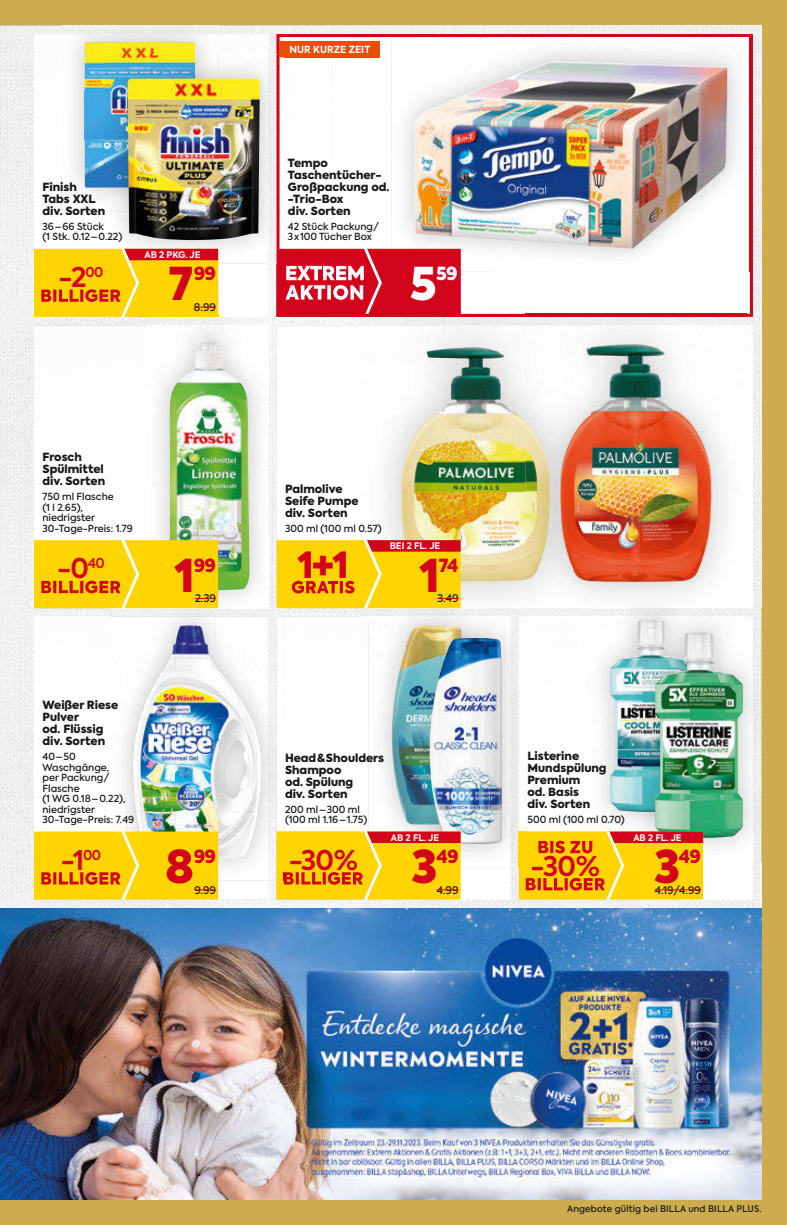
<style>
.page{position:relative;width:787px;height:1225px;background:#ccac4e}
.page>*{position:absolute;margin:0;border:0;box-sizing:border-box;transform-origin:0 0}
.t1{font:900 45px "Axiforma";color:#d2041c}
.t2{font:900 45px "Axiforma";color:#fff}
.t3{font:900 36px "Axiforma";color:#d2041c}
.t4{font:600 27px "Axiforma";color:#d2041c}
.t5{font:900 18px "Axiforma";letter-spacing:-.045em;color:#d2041c}
.t6{font:900 18px "Axiforma";color:#fff}
.t7{font:900 11.25px/12px "Axiforma";color:#1a1a18}
.t8{font:500 10.5px "Axiforma";color:#1a1a18}
.t9{font:500 9.75px/10.5px "Axiforma";color:#1a1a18}
.t10{font:700 9.75px "Axiforma";color:#fff}
.t11{font:500 9px "Axiforma";letter-spacing:.01em;color:#1a1a18}
.t12{font:700 9px "Axiforma";color:#fff}
</style>
<div class="page">
<img style="left:0;top:26px;width:761px;height:882px">
<svg style="left:276px;top:34px;width:477px;height:283px;background:#fbeef0"></svg>
<div style="left:34px;top:223px;width:234px;height:91px;background:#fff"></div>
<div style="left:34px;top:175px;width:70px;height:48px;background:#fefffe"></div>
<div style="left:34px;top:34px;width:27px;height:141px;background:#fdfdfd"></div>
<img style="left:219px;top:34px;width:49px;height:21px">
<div style="left:34px;top:325px;width:112px;height:215px;background:#fdfefe"></div>
<img style="left:218px;top:880px;width:50px;height:19px">
<div style="left:34px;top:617px;width:76px;height:214px;background:#fdfefe"></div>
<div style="left:746px;top:325px;width:7px;height:283px;background:#fefefe"></div>
<div style="left:276px;top:325px;width:85px;height:215px;background:#fefefe"></div>
<div style="left:460px;top:867px;width:50px;height:32px;background:#fff"></div>
<div style="left:284px;top:805px;width:84px;height:26px;background:#fff"></div>
<div style="left:284px;top:621px;width:84px;height:184px;background:#fdfefe"></div>
<div style="left:703px;top:861px;width:50px;height:38px;background:#fff"></div>
<img style="left:525px;top:807px;width:62px;height:24px">
<div style="left:525px;top:621px;width:62px;height:186px;background:#fdfefe"></div>
<img style="left:0;top:908px;width:761px;height:291px">
<img style="left:587px;top:618px;width:45px;height:213px">
<img style="left:610px;top:657px;width:22px;height:154px">
<img style="left:746px;top:608px;width:16px;height:253px">
<img style="left:632px;top:617px;width:121px;height:244px">
<img style="left:632px;top:619px;width:60px;height:96px">
<img style="left:632px;top:715px;width:23px;height:49px">
<img style="left:632px;top:764px;width:23px;height:48px">
<img style="left:655px;top:632px;width:88px;height:206px">
<svg style="left:519px;top:831px;width:184px;height:68px;background:#f7b20a"></svg>
<img style="left:368px;top:621px;width:38px;height:210px">
<img style="left:392px;top:645px;width:14px;height:175px">
<img style="left:406px;top:621px;width:119px;height:246px">
<img style="left:519px;top:831px;width:6px;height:36px">
<img style="left:406px;top:625px;width:57px;height:199px">
<img style="left:429px;top:638px;width:73px;height:206px">
<img style="left:391px;top:38px;width:360px;height:233px">
<img style="left:415px;top:61px;width:312px;height:188px">
<div style="left:279px;top:41px;width:101px;height:16px;background:#e94d09"></div>
<img style="left:61px;top:25px;width:158px;height:186px">
<img style="left:85px;top:43px;width:37px;height:48px">
<img style="left:122px;top:43px;width:73px;height:12px">
<img style="left:85px;top:91px;width:19px;height:96px">
<img style="left:104px;top:55px;width:175px;height:208px">
<img style="left:279px;top:57px;width:4px;height:192px">
<img style="left:104px;top:55px;width:115px;height:156px">
<img style="left:104px;top:55px;width:91px;height:132px">
<img style="left:128px;top:79px;width:132px;height:161px">
<svg style="left:34px;top:249px;width:184px;height:68px;background:#f8b908"></svg>
<img style="left:241px;top:603px;width:35px;height:277px">
<img style="left:110px;top:608px;width:131px;height:9px">
<img style="left:110px;top:828px;width:158px;height:52px">
<img style="left:216px;top:617px;width:52px;height:211px">
<img style="left:110px;top:617px;width:53px;height:211px">
<img style="left:163px;top:617px;width:53px;height:25px">
<img style="left:276px;top:621px;width:8px;height:210px">
<svg style="left:276px;top:831px;width:184px;height:68px;background:#f8b909"></svg>
<img style="left:161px;top:642px;width:14px;height:30px">
<img style="left:175px;top:625px;width:44px;height:47px">
<img style="left:139px;top:672px;width:113px;height:46px">
<img style="left:133px;top:718px;width:129px;height:93px">
<img style="left:136px;top:811px;width:122px;height:47px">
<img style="left:146px;top:314px;width:127px;height:300px">
<img style="left:146px;top:314px;width:122px;height:3px">
<img style="left:146px;top:325px;width:122px;height:283px">
<img style="left:170px;top:336px;width:79px;height:255px">
<img style="left:486px;top:608px;width:39px;height:13px">
<img style="left:361px;top:314px;width:164px;height:11px">
<img style="left:461px;top:307px;width:129px;height:7px">
<img style="left:460px;top:581px;width:65px;height:27px">
<img style="left:361px;top:325px;width:82px;height:215px">
<img style="left:484px;top:325px;width:41px;height:22px">
<img style="left:443px;top:325px;width:41px;height:22px">
<img style="left:526px;top:617px;width:61px;height:4px">
<img style="left:460px;top:602px;width:26px;height:12px">
<img style="left:486px;top:617px;width:24px;height:4px">
<img style="left:460px;top:614px;width:26px;height:7px">
<svg style="left:276px;top:249px;width:185px;height:68px;background:#d72337"></svg>
<img style="left:401px;top:347px;width:124px;height:234px">
<img style="left:716px;top:608px;width:30px;height:10px">
<img style="left:590px;top:310px;width:156px;height:15px">
<img style="left:590px;top:561px;width:156px;height:47px">
<img style="left:694px;top:325px;width:52px;height:236px">
<img style="left:590px;top:325px;width:104px;height:20px">
<img style="left:590px;top:596px;width:126px;height:22px">
<img style="left:525px;top:310px;width:65px;height:307px">
<img style="left:525px;top:325px;width:65px;height:283px">
<svg style="left:587px;top:596px;width:3px;height:25px"></svg>
<svg style="left:519px;top:614px;width:7px;height:7px"></svg>
<img style="left:525px;top:420px;width:25px;height:160px">
<img style="left:560px;top:345px;width:151px;height:237px">
<svg style="left:34px;top:831px;width:184px;height:68px;background:#fccb07"></svg>
<svg style="left:34px;top:540px;width:184px;height:68px;background:#fccb06"></svg>
<svg style="left:276px;top:540px;width:184px;height:81px;background:#f8c42d"></svg>
<p class="t7" style="left:43px;top:181px;width:64px">Finish<br>Tabs XXL div. Sorten</p>
<p class="t9" style="left:43px;top:221px;width:81px">36 – 66 Stück<br>(1 Stk. 0.12 – 0.22)</p>
<h3 class="t4" style="left:58px;top:259px;width:47px">-2<sup>00</sup></h3>
<p class="t12" style="left:144px;top:248px;width:58px">AB 2 PKG. JE</p>
<h1 class="t1" style="left:169px;top:252px;width:26px">7</h1>
<h3 class="t5" style="left:194px;top:261px;width:24px">99</h3>
<p class="t8" style="left:194px;top:300px;width:24px">8.99</p>
<p class="t10" style="left:289px;top:43px;width:82px">NUR KURZE ZEIT</p>
<p class="t7" style="left:288px;top:157px;width:103px">Tempo<br>Taschentücher-<br>Großpackung od. -Trio-Box<br>div. Sorten</p>
<p class="t9" style="left:288px;top:221px;width:93px">42 Stück Packung/<br>3 x 100 Tücher Box</p>
<h1 class="t2" style="left:410px;top:251px;width:29px">5</h1>
<h3 class="t6" style="left:436px;top:260px;width:23px">59</h3>
<p class="t7" style="left:43px;top:451px;width:64px">Frosch<br>Spülmittel div. Sorten</p>
<p class="t9" style="left:43px;top:491px;width:92px">750 ml Flasche<br>(1 l 2.65), niedrigster<br>30-Tage-Preis: 1.79</p>
<p class="t7" style="left:285px;top:483px;width:75px">Palmolive<br>Seife Pumpe div. Sorten</p>
<p class="t9" style="left:285px;top:523px;width:98px">300 ml (100 ml 0.57)</p>
<h3 class="t4" style="left:57px;top:550px;width:49px">-0<sup>40</sup></h3>
<h1 class="t1" style="left:175px;top:543px;width:21px">1</h1>
<h3 class="t5" style="left:194px;top:552px;width:24px">99</h3>
<p class="t8" style="left:195px;top:591px;width:22px">2.39</p>
<p class="t7" style="left:43px;top:699px;width:77px">Weißer Riese<br>Pulver<br>od. Flüssig div. Sorten</p>
<p class="t9" style="left:43px;top:751px;width:93px">40 – 50<br>Waschgänge,<br>per Packung/<br>Flasche<br>(1 WG 0.18 – 0.22), niedrigster<br>30-Tage-Preis: 7.49</p>
<h3 class="t4" style="left:61px;top:841px;width:42px">-1<sup>00</sup></h3>
<h1 class="t1" style="left:165px;top:834px;width:30px">8</h1>
<h3 class="t5" style="left:194px;top:843px;width:24px">99</h3>
<p class="t8" style="left:194px;top:883px;width:23px">9.99</p>
<h2 class="t3" style="left:298px;top:539px;width:52px">1+1</h2>
<p class="t12" style="left:390px;top:540px;width:52px">BEI 2 FL. JE</p>
<h1 class="t1" style="left:420px;top:543px;width:21px">1</h1>
<h3 class="t5" style="left:439px;top:552px;width:21px">74</h3>
<p class="t8" style="left:437px;top:591px;width:23px">3.49</p>
<p class="t7" style="left:285px;top:751px;width:101px">Head &amp; Shoulders<br>Shampoo<br>od. Spülung<br>div. Sorten</p>
<p class="t9" style="left:285px;top:804px;width:84px">200 ml – 300 ml (100 ml 1.16 – 1.75)</p>
<h3 class="t4" style="left:289px;top:841px;width:71px">-30 %</h3>
<p class="t12" style="left:391px;top:831px;width:50px">AB 2 FL. JE</p>
<h1 class="t1" style="left:412px;top:834px;width:27px">3</h1>
<h3 class="t5" style="left:436px;top:843px;width:24px">49</h3>
<p class="t8" style="left:437px;top:883px;width:23px">4.99</p>
<p class="t7" style="left:527px;top:750px;width:81px">Listerine<br>Mundspülung<br>Premium<br>od. Basis<br>div. Sorten</p>
<p class="t9" style="left:527px;top:814px;width:99px">500 ml (100 ml 0.70)</p>
<h3 class="t4" style="left:530px;top:847px;width:71px">-30 %</h3>
<p class="t12" style="left:633px;top:831px;width:50px">AB 2 FL. JE</p>
<h1 class="t1" style="left:654px;top:834px;width:27px">3</h1>
<h3 class="t5" style="left:679px;top:843px;width:24px">49</h3>
<p class="t8" style="left:655px;top:883px;width:48px">4.19/4.99</p>
<p class="t11" style="left:567px;top:1203px;width:196px">Angebote gültig bei BILLA und BILLA PLUS.</p>
</div>
